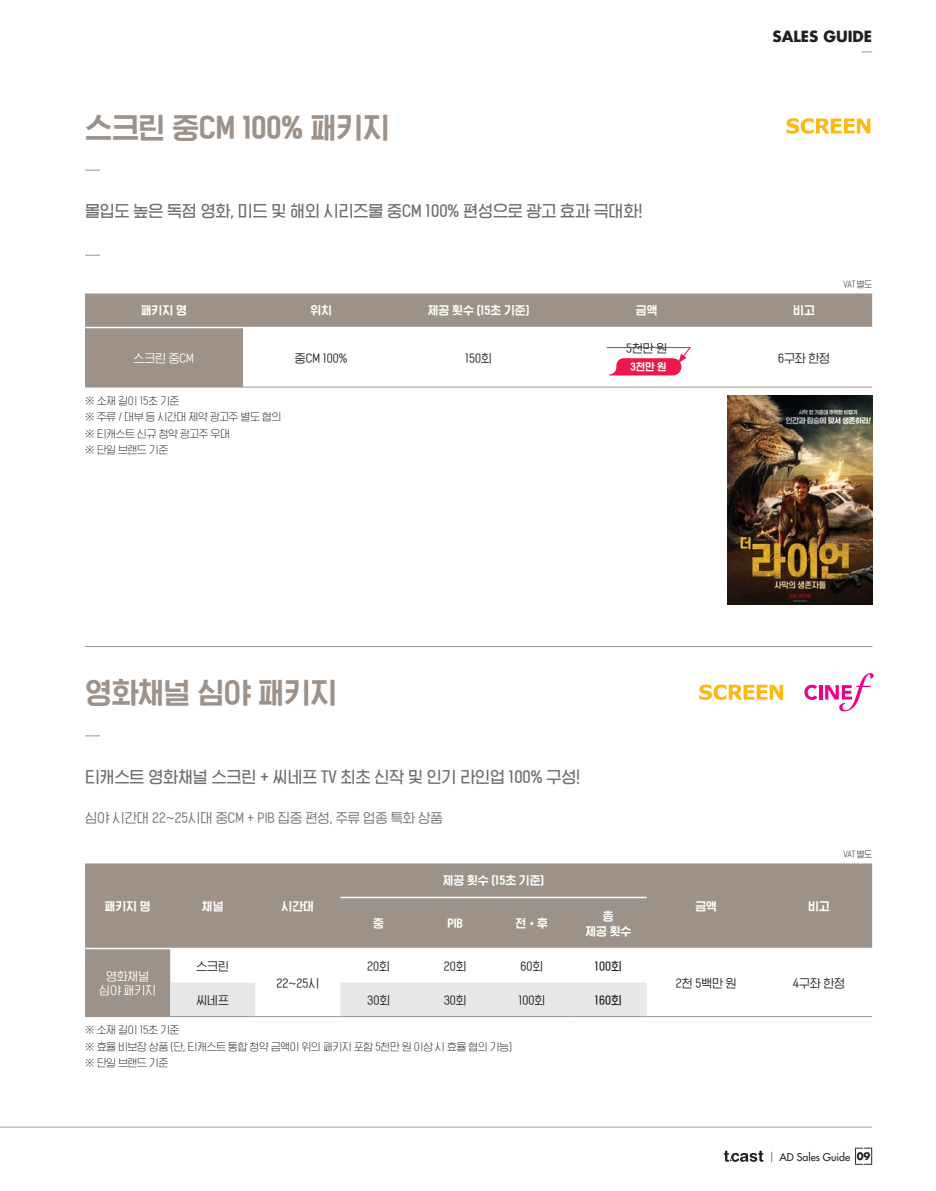
<style>
.page{position:relative;width:936px;height:1191px;background:#fff}
.page>*{position:absolute;margin:0;border:0;box-sizing:border-box;transform-origin:0 0}
.t1{font:30px "HGG Gothicssi P80 g KS Cpc EUC H";letter-spacing:-.02em;color:#9c9289}
.t2{font:16.5px "HGG Gothicssi P60 g KS Cpc EUC H";color:#6d6e70}
.t3{font:700 15px "Futura Std";color:#231f20}
.t4{font:13.5px "HGG Gothicssi P40 g KS Cpc EUC H";color:#6d6e70}
.t5{font:12px "HGG Gothicssi P40 g KS Cpc EUC H";color:#231f20}
.t6{font:12px/14.4px "HGG Gothicssi P80 g KS Cpc EUC H";color:#fff;text-align:center}
.t7{font:12px/14.4px "HGG Gothicssi P40 g KS Cpc EUC H";color:#fff;text-align:center}
.t8{font:12px "HGG Gothicssi P60 g KS Cpc EUC H";color:#231f20}
.t9{font:10.5px/16.5px "HGG Gothicssi P20 g KS Cpc EUC H";color:#231f20}
.t10{font:500 10.5px "Futura Std";color:#231f20}
.t11{font:10.5px "HGG Gothicssi P80 g KS Cpc EUC H";color:#fff}
.t12{font:9px "HGG Gothicssi P20 g KS Cpc EUC H";letter-spacing:-.025em;color:#231f20;scale:.95 1}
.s1{font-weight:300}
.s2{font-weight:700;font-size:10.05px}
</style>
<div class="page">
<svg style="left:85px;top:170px;width:15px;height:1px"></svg>
<hr style="left:85px;top:646px;width:787px;height:1px;background:#9c9289">
<svg style="left:85px;top:735px;width:15px;height:1px"></svg>
<div style="left:85px;top:293px;width:787px;height:34px;background:#9c9289"></div>
<div style="left:85px;top:327px;width:157px;height:60px;background:#9c9289"></div>
<hr style="left:85px;top:327px;width:157px;height:1px;background:#fff">
<hr style="left:85px;top:387px;width:787px;height:1px;background:#9c9289">
<svg style="left:786px;top:118px;width:84px;height:16px"></svg>
<svg style="left:804px;top:685px;width:13px;height:15px"></svg>
<hr style="left:819px;top:685px;width:3px;height:14px;background:#ec008c">
<svg style="left:825px;top:673px;width:48px;height:38px"></svg>
<svg style="left:699px;top:684px;width:84px;height:16px"></svg>
<svg style="left:85px;top:863px;width:787px;height:153px;fill:#9c9289"></svg>
<svg style="left:170px;top:982px;width:476px;height:34px"></svg>
<hr style="left:340px;top:896px;width:77px;height:2px;background:#fff">
<hr style="left:417px;top:896px;width:153px;height:2px;background:#fff">
<hr style="left:570px;top:896px;width:76px;height:2px;background:#fff">
<hr style="left:85px;top:947px;width:332px;height:2px;background:#fff">
<hr style="left:417px;top:947px;width:153px;height:2px;background:#fff">
<hr style="left:570px;top:947px;width:302px;height:2px;background:#fff">
<hr style="left:85px;top:1016px;width:85px;height:1px;background:#9c9289">
<hr style="left:255px;top:1016px;width:85px;height:1px;background:#9c9289">
<hr style="left:646px;top:1016px;width:226px;height:1px;background:#9c9289">
<hr style="left:170px;top:1016px;width:85px;height:1px;background:#9c9289">
<hr style="left:340px;top:1016px;width:77px;height:1px;background:#9c9289">
<hr style="left:417px;top:1016px;width:153px;height:1px;background:#9c9289">
<hr style="left:570px;top:1016px;width:76px;height:1px;background:#9c9289">
<img style="left:727px;top:396px;width:145px;height:208px">
<svg style="left:85px;top:255px;width:15px;height:1px"></svg>
<svg style="left:606px;top:347px;width:85px;height:28px"></svg>
<hr style="left:0;top:1126px;width:872px;height:2px;background:#bbbdc0">
<svg style="left:723px;top:1150px;width:40px;height:11px"></svg>
<svg style="left:855px;top:1147px;width:17px;height:17px"></svg>
<h1 class="t1" style="left:85px;top:114px;width:306px">스크린 중CM 100% 패키지</h1>
<h2 class="t2" style="left:85px;top:204px;width:558px">몰입도 높은 독점 영화, 미드 및 해외 시리즈물 중CM 100% 편성으로 광고 효과 극대화!</h2>
<h3 class="t3" style="left:772px;top:28px;width:101px">SALES GUIDE</h3>
<p class="t12" style="left:843px;top:280px;width:32px">VAT 별도</p>
<p class="t6" style="left:141px;top:304px;width:48px">패키지 명</p>
<p class="t6" style="left:310px;top:304px;width:23px">위치</p>
<p class="t6" style="left:428px;top:304px;width:103px">제공 횟수 (15초 기준)</p>
<p class="t6" style="left:636px;top:304px;width:23px">금액</p>
<p class="t6" style="left:793px;top:304px;width:23px">비고</p>
<p class="t7" style="left:134px;top:352px;width:62px">스크린 중CM</p>
<p class="t5" style="left:295px;top:353px;width:54px">중CM 100%</p>
<p class="t5" style="left:465px;top:353px;width:28px">150회</p>
<p class="t5" style="left:626px;top:343px;width:43px">5천만 원</p>
<p class="t5" style="left:778px;top:353px;width:53px">6구좌 한정</p>
<p class="t11" style="left:630px;top:362px;width:38px">3천만 원</p>
<p class="t9" style="left:85px;top:393px;width:198px">※ 소재 길이 15초 기준<br>※ 주류 / 대부 등 시간대 제약 광고주 별도 협의 ※ 티캐스트 신규 청약 광고주 우대<br>※ 단일 브랜드 기준</p>
<h1 class="t1" style="left:85px;top:680px;width:253px">영화채널 심야 패키지</h1>
<h2 class="t2" style="left:85px;top:769px;width:496px">티캐스트 영화채널 스크린 + 씨네프 TV 최초 신작 및 인기 라인업 100% 구성!</h2>
<p class="t4" style="left:85px;top:812px;width:359px">심야 시간대 22~25시대 중CM + PIB 집중 편성, 주류 업종 특화 상품</p>
<p class="t6" style="left:105px;top:900px;width:48px">패키지 명</p>
<p class="t6" style="left:202px;top:900px;width:23px">채널</p>
<p class="t6" style="left:281px;top:900px;width:34px">시간대</p>
<p class="t6" style="left:442px;top:874px;width:103px">제공 횟수 (15초 기준)</p>
<p class="t6" style="left:373px;top:917px;width:12px">중</p>
<p class="t6" style="left:447px;top:917px;width:17px">PIB</p>
<p class="t6" style="left:515px;top:917px;width:34px">전•후</p>
<p class="t6" style="left:585px;top:910px;width:48px">총<br>제공 횟수</p>
<p class="t7" style="left:99px;top:969px;width:58px">영화채널 심야 패키지</p>
<p class="t5" style="left:196px;top:961px;width:34px">스크린</p>
<p class="t5" style="left:276px;top:978px;width:44px">22~25시</p>
<p class="t5" style="left:367px;top:961px;width:24px">20회</p>
<p class="t5" style="left:444px;top:961px;width:24px">20회</p>
<p class="t5" style="left:520px;top:961px;width:24px">60회</p>
<p class="t8" style="left:595px;top:961px;width:28px">100회</p>
<p class="t5" style="left:196px;top:994px;width:34px">씨네프</p>
<p class="t5" style="left:367px;top:994px;width:24px">30회</p>
<p class="t5" style="left:443px;top:994px;width:24px">30회</p>
<p class="t5" style="left:518px;top:994px;width:28px">100회</p>
<p class="t8" style="left:595px;top:994px;width:28px">160회</p>
<p class="t9" style="left:85px;top:1022px;width:428px">※ 소재 길이 15초 기준<br>※ 효율 비보장 상품 (단, 티캐스트 통합 청약 금액이 위의 패키지 포함 5천만 원 이상 시 효율 협의 가능) ※ 단일 브랜드 기준</p>
<p class="t12" style="left:843px;top:850px;width:32px">VAT 별도</p>
<p class="t6" style="left:695px;top:900px;width:23px">금액</p>
<p class="t6" style="left:808px;top:900px;width:23px">비고</p>
<p class="t5" style="left:675px;top:978px;width:62px">2천 5백만 원</p>
<p class="t5" style="left:792px;top:978px;width:54px">4구좌 한정</p>
<p class="t10" style="left:770px;top:1151px;width:102px"><span class="s1">|</span> AD Sales Guide <span class="s2">09</span></p>
</div>
